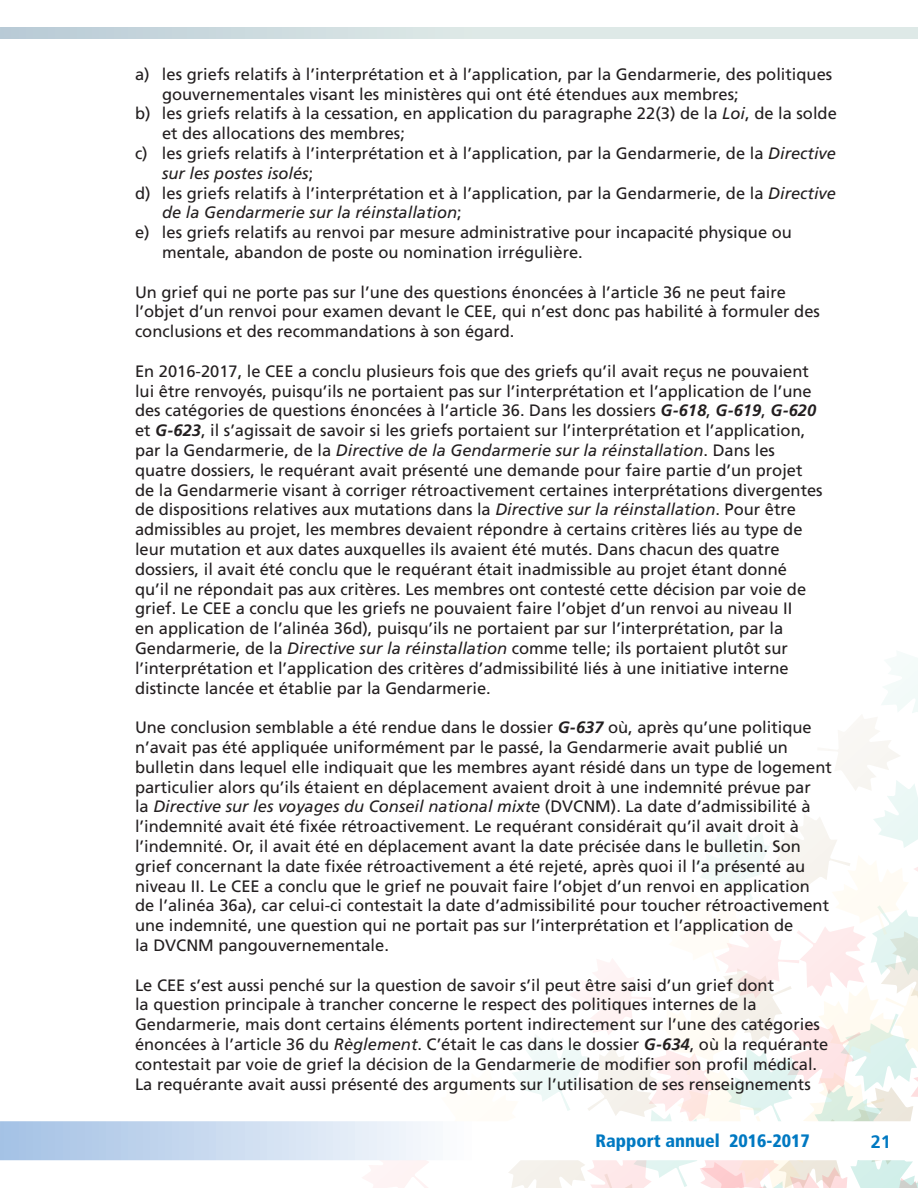
<style>
.page{position:relative;width:918px;height:1188px;background:#fff}
.page>*{position:absolute;margin:0;border:0;box-sizing:border-box;transform-origin:0 0}
.t1{font:900 condensed 18px "Frutiger";color:#0079c2}
.t2{font:700 18px "Frutiger";color:#0079c2}
.MAIN_TEXT{font:16.5px/19.8px "Frutiger";color:#231f20}
.s1{font-style:italic}
.s2{font-weight:700;font-style:italic}
</style>
<div class="page">
<svg style="left:366px;top:1160px;width:62px;height:28px"></svg>
<svg style="left:508px;top:658px;width:410px;height:530px"></svg>
<svg style="left:0;top:27px;width:918px;height:12px;background:#d4e1e2"></svg>
<svg style="left:0;top:1121px;width:918px;height:39px"></svg>
<p class="MAIN_TEXT" style="left:162px;top:64px;width:672px;text-indent:-27px">a) les griefs relatifs à l’interprétation et à l’application, par la Gendarmerie, des politiques gouvernementales visant les ministères qui ont été étendues aux membres;</p>
<p class="MAIN_TEXT" style="left:162px;top:104px;width:676px;text-indent:-27px">b) les griefs relatifs à la cessation, en application du paragraphe 22(3) de la <span class="s1">Loi</span>, de la solde et des allocations des membres;</p>
<p class="MAIN_TEXT" style="left:162px;top:144px;width:676px;text-indent:-27px">c) les griefs relatifs à l’interprétation et à l’application, par la Gendarmerie, de la <span class="s1">Directive sur les postes isolés</span>;</p>
<p class="MAIN_TEXT" style="left:162px;top:183px;width:676px;text-indent:-27px">d) les griefs relatifs à l’interprétation et à l’application, par la Gendarmerie, de la <span class="s1">Directive de la Gendarmerie sur la réinstallation</span>;</p>
<p class="MAIN_TEXT" style="left:162px;top:223px;width:631px;text-indent:-27px">e) les griefs relatifs au renvoi par mesure administrative pour incapacité physique ou mentale, abandon de poste ou nomination irrégulière.</p>
<p class="MAIN_TEXT" style="left:135px;top:282px;width:686px">Un grief qui ne porte pas sur l’une des questions énoncées à l’article 36 ne peut faire l’objet d’un renvoi pour examen devant le CEE, qui n’est donc pas habilité à formuler des conclusions et des recommandations à son égard.</p>
<p class="MAIN_TEXT" style="left:135px;top:361px;width:689px">En 2016-2017, le CEE a conclu plusieurs fois que des griefs qu’il avait reçus ne pouvaient lui être renvoyés, puisqu’ils ne portaient pas sur l’interprétation et l’application de l’une des catégories de questions énoncées à l’article 36. Dans les dossiers <span class="s2">G-618</span>, <span class="s2">G-619</span>, <span class="s2">G-620 </span>et <span class="s2">G-623</span>, il s’agissait de savoir si les griefs portaient sur l’interprétation et l’application, par la Gendarmerie, de la <span class="s1">Directive de la Gendarmerie sur la réinstallation</span>. Dans les quatre dossiers, le requérant avait présenté une demande pour faire partie d’un projet de la Gendarmerie visant à corriger rétroactivement certaines interprétations divergentes de dispositions relatives aux mutations dans la <span class="s1">Directive sur la réinstallation</span>. Pour être admissibles au projet, les membres devaient répondre à certains critères liés au type de leur mutation et aux dates auxquelles ils avaient été mutés. Dans chacun des quatre dossiers, il avait été conclu que le requérant était inadmissible au projet étant donné qu’il ne répondait pas aux critères. Les membres ont contesté cette décision par voie de grief. Le CEE a conclu que les griefs ne pouvaient faire l’objet d’un renvoi au niveau II<br>en application de l’alinéa 36d), puisqu’ils ne portaient par sur l’interprétation, par la Gendarmerie, de la <span class="s1">Directive sur la réinstallation</span> comme telle; ils portaient plutôt sur l’interprétation et l’application des critères d’admissibilité liés à une initiative interne distincte lancée et établie par la Gendarmerie.</p>
<p class="MAIN_TEXT" style="left:135px;top:718px;width:698px">Une conclusion semblable a été rendue dans le dossier <span class="s2">G-637</span> où, après qu’une politique n’avait pas été appliquée uniformément par le passé, la Gendarmerie avait publié un bulletin dans lequel elle indiquait que les membres ayant résidé dans un type de logement particulier alors qu’ils étaient en déplacement avaient droit à une indemnité prévue par<br>la <span class="s1">Directive sur les voyages du Conseil national mixte</span> (DVCNM). La date d’admissibilité à l’indemnité avait été fixée rétroactivement. Le requérant considérait qu’il avait droit à l’indemnité. Or, il avait été en déplacement avant la date précisée dans le bulletin. Son grief concernant la date fixée rétroactivement a été rejeté, après quoi il l’a présenté au niveau II. Le CEE a conclu que le grief ne pouvait faire l’objet d’un renvoi en application de l’alinéa 36a), car celui-ci contestait la date d’admissibilité pour toucher rétroactivement une indemnité, une question qui ne portait pas sur l’interprétation et l’application de<br>la DVCNM pangouvernementale.</p>
<p class="MAIN_TEXT" style="left:135px;top:975px;width:695px">Le CEE s’est aussi penché sur la question de savoir s’il peut être saisi d’un grief dont<br>la question principale à trancher concerne le respect des politiques internes de la Gendarmerie, mais dont certains éléments portent indirectement sur l’une des catégories énoncées à l’article 36 du <span class="s1">Règlement</span>. C’était le cas dans le dossier <span class="s2">G-634</span>, où la requérante contestait par voie de grief la décision de la Gendarmerie de modifier son profil médical.<br>La requérante avait aussi présenté des arguments sur l’utilisation de ses renseignements</p>
<p class="t1" style="left:595px;top:1130px;width:216px">Rapport annuel 2016-2017</p>
<p class="t2" style="left:871px;top:1131px;width:22px">21</p>
</div>
